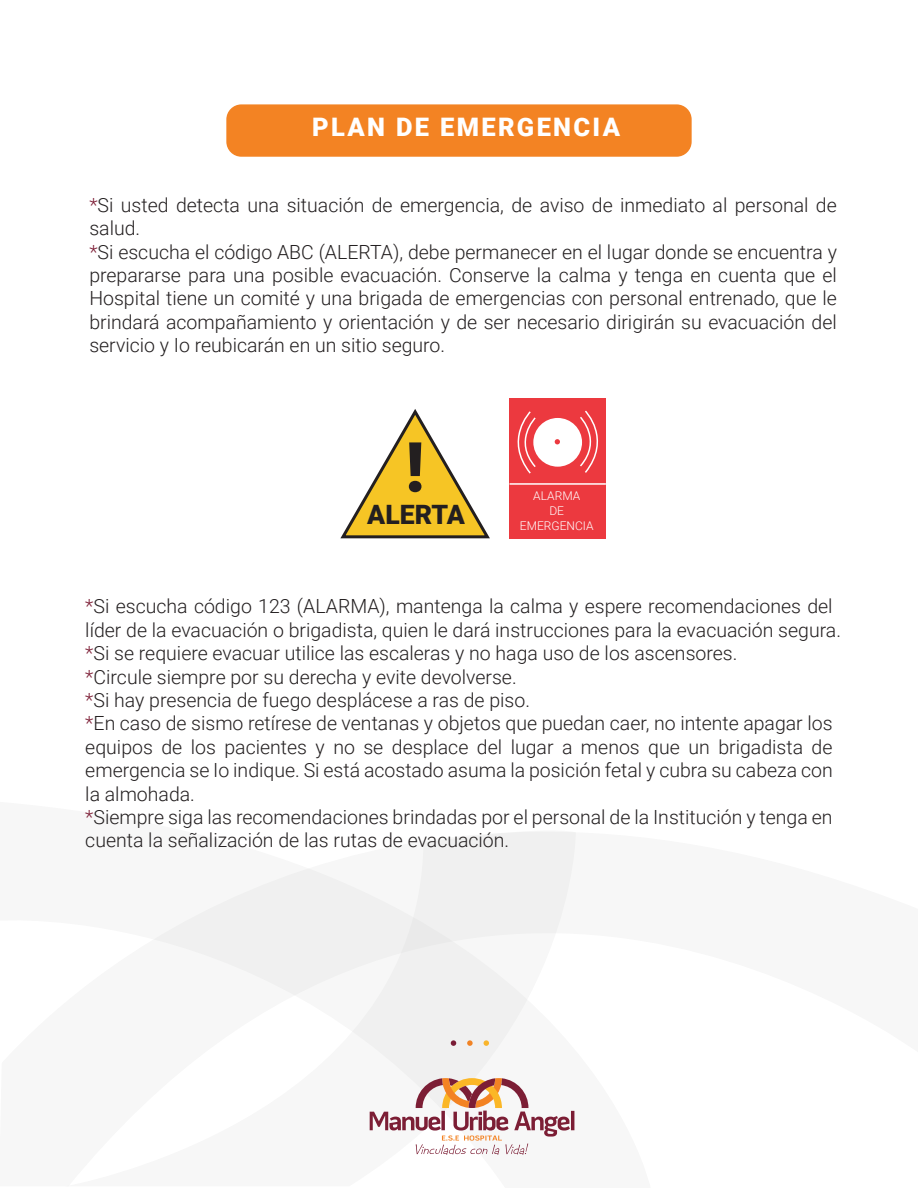
<style>
.page{position:relative;width:918px;height:1188px;background:#fff}
.page>*{position:absolute;margin:0;border:0;box-sizing:border-box;transform-origin:0 0}
.t1{font:900 26.7px "Roboto";color:#231f20}
.t2{font:900 25.5px "Roboto";letter-spacing:.09em;color:#fff}
.t3{font:300 19.5px/23.4px "Roboto";color:#231f20}
.t4{font:300 12px/15px "Roboto";color:#fff;text-align:center}
.s1{color:#7d1e36}
</style>
<div class="page">
<svg style="left:154px;top:831px;width:422px;height:300px"></svg>
<svg style="left:370px;top:1078px;width:204px;height:77px"></svg>
<svg style="left:451px;top:1040px;width:5px;height:6px"></svg>
<svg style="left:467px;top:1040px;width:6px;height:6px"></svg>
<svg style="left:484px;top:1040px;width:5px;height:6px"></svg>
<div style="left:226px;top:104px;width:466px;height:53px;background:#f38323;border-radius:15px"></div>
<svg style="left:340px;top:409px;width:150px;height:130px"></svg>
<div style="left:510px;top:398px;width:96px;height:141px;background:#ec393f"></div>
<hr style="left:510px;top:483px;width:96px;height:2px;background:#fff">
<div style="left:533px;top:418px;width:49px;height:49px;background:#fff;border-radius:50%"></div>
<svg style="left:555px;top:439px;width:5px;height:5px"></svg>
<svg style="left:509px;top:410px;width:28px;height:65px"></svg>
<svg style="left:578px;top:410px;width:20px;height:63px"></svg>
<h2 class="t2" style="left:312px;top:109px;width:309px">PLAN DE EMERGENCIA</h2>
<p class="t3" style="left:89px;top:192px;width:749px"><span class="s1">*</span>Si usted detecta una situación de emergencia, de aviso de inmediato al personal de salud.<br><span class="s1">*</span>Si escucha el código ABC (ALERTA), debe permanecer en el lugar donde se encuentra y prepararse para una posible evacuación. Conserve la calma y tenga en cuenta que el Hospital tiene un comité y una brigada de emergencias con personal entrenado, que le brindará acompañamiento y orientación y de ser necesario dirigirán su evacuación del servicio y Io reubicarán en un sitio seguro.</p>
<h1 class="t1" style="left:367px;top:496px;width:99px">ALERTA</h1>
<p class="t4" style="left:520px;top:487px;width:75px">ALARMA<br>DE<br>EMERGENCIA</p>
<p class="t3" style="left:85px;top:594px;width:757px"><span class="s1">*</span>Si escucha código 123 (ALARMA), mantenga la calma y espere recomendaciones del líder de la evacuación o brigadista, quien le dará instrucciones para la evacuación segura. <span class="s1">*</span>Si se requiere evacuar utilice las escaleras y no haga uso de los ascensores.<br><span class="s1">*</span>Circule siempre por su derecha y evite devolverse.<br><span class="s1">*</span>Si hay presencia de fuego desplácese a ras de piso.<br><span class="s1">*</span>En caso de sismo retírese de ventanas y objetos que puedan caer, no intente apagar los equipos de los pacientes y no se desplace del lugar a menos que un brigadista de emergencia se Io indique. Si está acostado asuma la posición fetal y cubra su cabeza con la almohada.<br><span class="s1">*</span>Siempre siga las recomendaciones brindadas por el personal de la Institución y tenga en cuenta la señalización de las rutas de evacuación.</p>
</div>
